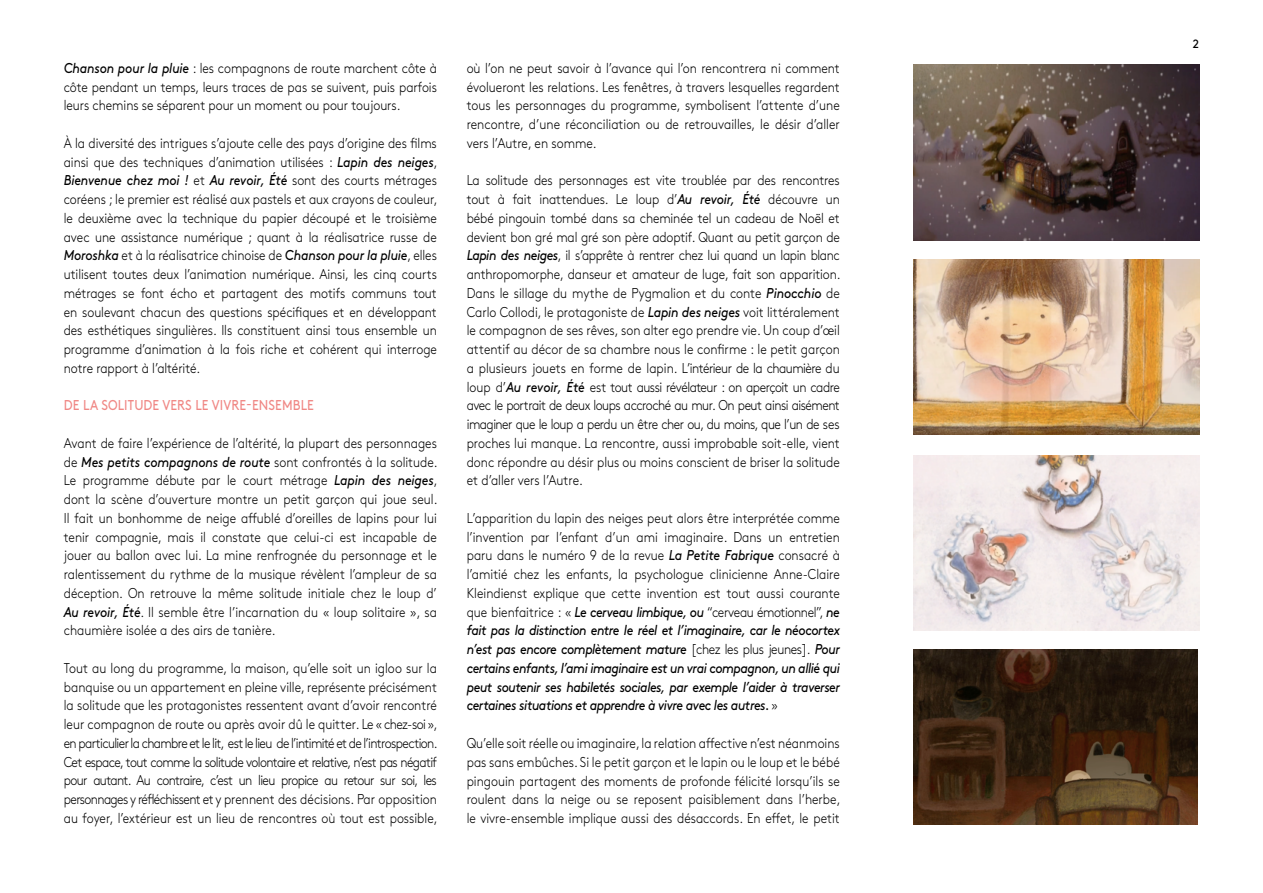
<style>
.page{position:relative;width:1263px;height:893px;background:#fff}
.page>*{position:absolute;margin:0;border:0;box-sizing:border-box;transform-origin:0 0}
.t1{font:300 14.25px/18.8px "Brown Std";color:#000;text-align:justify;scale:.87 1}
.t2{font:14.25px "Brown Std";letter-spacing:.01em;color:#f08885;scale:.87 1}
.t3{font:12px "Brown Std";color:#000}
.s1{font-weight:400;font-style:italic}
</style>
<div class="page">
<img style="left:913px;top:649px;width:285px;height:176px">
<img style="left:913px;top:455px;width:286px;height:175px">
<img style="left:913px;top:259px;width:286px;height:176px">
<img style="left:913px;top:65px;width:286px;height:175px">
<p class="t1" style="left:64px;top:59px;width:430px"><span class="s1">Chanson pour la pluie</span> : les compagnons de route marchent côte à côte pendant un temps, leurs traces de pas se suivent, puis parfois leurs chemins se séparent pour un moment ou pour toujours.</p>
<p class="t1" style="left:64px;top:134px;width:431px">À la diversité des intrigues s’ajoute celle des pays d’origine des films ainsi que des techniques d’animation utilisées : <span class="s1">Lapin des neiges</span>, <span class="s1">Bienvenue chez moi !</span> et <span class="s1">Au revoir, Été</span> sont des courts métrages coréens ; le premier est réalisé aux pastels et aux crayons de couleur, le deuxième avec la technique du papier découpé et le troisième avec une assistance numérique ; quant à la réalisatrice russe de <span class="s1">Moroshka</span> et à la réalisatrice chinoise de <span class="s1">Chanson pour la pluie</span>, elles utilisent toutes deux l’animation numérique. Ainsi, les cinq courts métrages se font écho et partagent des motifs communs tout en soulevant chacun des questions spécifiques et en développant des esthétiques singulières. Ils constituent ainsi tous ensemble un programme d’animation à la fois riche et cohérent qui interroge notre rapport à l’altérité.</p>
<p class="t2" style="left:64px;top:397px;width:289px">DE LA SOLITUDE VERS LE VIVRE-ENSEMBLE</p>
<p class="t1" style="left:64px;top:434px;width:431px">Avant de faire l’expérience de l’altérité, la plupart des personnages de <span class="s1">Mes petits compagnons de route</span> sont confrontés à la solitude.<br>Le programme débute par le court métrage <span class="s1">Lapin des neiges</span>, dont la scène d’ouverture montre un petit garçon qui joue seul.<br>Il fait un bonhomme de neige affublé d’oreilles de lapins pour lui tenir compagnie, mais il constate que celui-ci est incapable de jouer au ballon avec lui. La mine renfrognée du personnage et le ralentissement du rythme de la musique révèlent l’ampleur de sa déception. On retrouve la même solitude initiale chez le loup d’ <span class="s1">Au revoir, Été</span>. Il semble être l’incarnation du « loup solitaire », sa chaumière isolée a des airs de tanière.</p>
<p class="t1" style="left:64px;top:659px;width:431px">Tout au long du programme, la maison, qu’elle soit un igloo sur la banquise ou un appartement en pleine ville, représente précisément la solitude que les protagonistes ressentent avant d’avoir rencontré leur compagnon de route ou après avoir dû le quitter. Le « chez-soi », en particulier la chambre et le lit, est le lieu de l’intimité et de l’introspection.<br>Cet espace, tout comme la solitude volontaire et relative, n’est pas négatif pour autant. Au contraire, c’est un lieu propice au retour sur soi, les personnages y réfléchissent et y prennent des décisions. Par opposition au foyer, l’extérieur est un lieu de rencontres où tout est possible,</p>
<p class="t1" style="left:467px;top:59px;width:430px">où l’on ne peut savoir à l’avance qui l’on rencontrera ni comment évolueront les relations. Les fenêtres, à travers lesquelles regardent tous les personnages du programme, symbolisent l’attente d’une rencontre, d’une réconciliation ou de retrouvailles, le désir d’aller vers l’Autre, en somme.</p>
<p class="t1" style="left:467px;top:171px;width:431px">La solitude des personnages est vite troublée par des rencontres tout à fait inattendues. Le loup d’<span class="s1">Au revoir, Été</span> découvre un bébé pingouin tombé dans sa cheminée tel un cadeau de Noël et devient bon gré mal gré son père adoptif. Quant au petit garçon de <span class="s1">Lapin des neiges</span>, il s’apprête à rentrer chez lui quand un lapin blanc anthropomorphe, danseur et amateur de luge, fait son apparition.<br>Dans le sillage du mythe de Pygmalion et du conte <span class="s1">Pinocchio</span> de Carlo Collodi, le protagoniste de <span class="s1">Lapin des neiges</span> voit littéralement le compagnon de ses rêves, son alter ego prendre vie. Un coup d’œil attentif au décor de sa chambre nous le confirme : le petit garçon a plusieurs jouets en forme de lapin. L’intérieur de la chaumière du loup d’<span class="s1">Au revoir, Été</span> est tout aussi révélateur : on aperçoit un cadre avec le portrait de deux loups accroché au mur. On peut ainsi aisément imaginer que le loup a perdu un être cher ou, du moins, que l’un de ses proches lui manque. La rencontre, aussi improbable soit-elle, vient donc répondre au désir plus ou moins conscient de briser la solitude et d’aller vers l’Autre.</p>
<p class="t1" style="left:467px;top:509px;width:431px">L’apparition du lapin des neiges peut alors être interprétée comme l’invention par l’enfant d’un ami imaginaire. Dans un entretien paru dans le numéro 9 de la revue <span class="s1">La Petite Fabrique</span> consacré à l’amitié chez les enfants, la psychologue clinicienne Anne-Claire Kleindienst explique que cette invention est tout aussi courante que bienfaitrice : « <span class="s1">Le cerveau limbique, ou</span> “cerveau émotionnel”, <span class="s1">ne fait pas la distinction entre le réel et l’imaginaire, car le néocortex n’est pas encore complètement mature</span> [chez les plus jeunes]. <span class="s1">Pour certains enfants, l’ami imaginaire est un vrai compagnon, un allié qui peut soutenir ses habiletés sociales, par exemple l’aider à traverser certaines situations et apprendre à vivre avec les autres.</span> »</p>
<p class="t1" style="left:467px;top:734px;width:431px">Qu’elle soit réelle ou imaginaire, la relation affective n’est néanmoins pas sans embûches. Si le petit garçon et le lapin ou le loup et le bébé pingouin partagent des moments de profonde félicité lorsqu’ils se roulent dans la neige ou se reposent paisiblement dans l’herbe, le vivre-ensemble implique aussi des désaccords. En effet, le petit</p>
<p class="t3" style="left:1193px;top:37px;width:8px">2</p>
</div>
